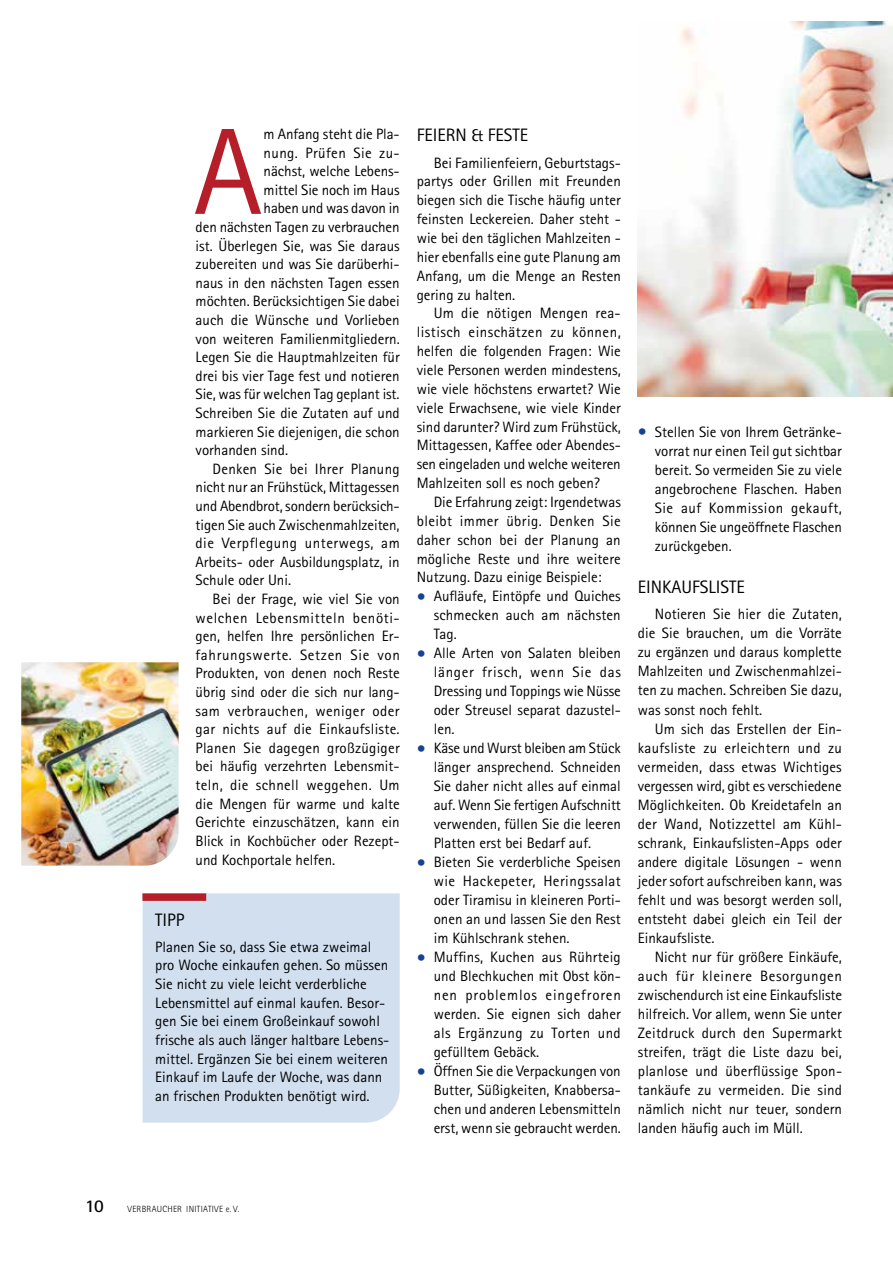
<style>
.page{position:relative;width:893px;height:1263px;background:#fff}
.page>*{position:absolute;margin:0;border:0;box-sizing:border-box;transform-origin:0 0}
.t1{font:123px "Rotis Sans Serif";color:#b61f29}
.t2{font:18px "Rotis Sans Serif";color:#000}
.t3{font:700 18px "Rotis Sans Serif";color:#000}
.t4{font:15px/19px "Rotis Sans Serif";color:#000;text-align:justify}
.t5{font:15px "Rotis Sans Serif";letter-spacing:.025em;color:#000}
.t6{font:15px "Rotis Sans Serif";letter-spacing:.02em;color:#000}
.t7{font:15px "Rotis Sans Serif";letter-spacing:.04em;color:#000}
.t8{font:15px "Rotis Sans Serif";letter-spacing:.035em;color:#000}
.t9{font:15px "Rotis Sans Serif";letter-spacing:.045em;color:#000}
.t10{font:15px "Rotis Sans Serif";letter-spacing:.03em;color:#000}
.t11{font:300 9px "Rotis Sans Serif";letter-spacing:.03em;color:#000}
.s1{font-size:18px;color:#164194}
</style>
<div class="page">
<div style="left:143px;top:893px;width:257px;height:230px;background:#d1dfef"></div>
<div style="left:142px;top:893px;width:64px;height:8px;background:#b61f29"></div>
<img style="left:638px;top:21px;width:255px;height:376px">
<img style="left:21px;top:662px;width:158px;height:204px">
<p class="t4" style="left:264px;top:124px;width:138px">m Anfang steht die Pla-</p>
<p class="t5" style="left:264px;top:144px;width:138px">nung. Prüfen Sie zu-</p>
<p class="t4" style="left:264px;top:161px;width:138px">nächst, welche Lebens-</p>
<p class="t4" style="left:264px;top:180px;width:138px">mittel Sie noch im Haus</p>
<p class="t4" style="left:264px;top:199px;width:137px">haben und was davon in</p>
<p class="t4" style="left:196px;top:217px;width:206px">den nächsten Tagen zu verbrauchen</p>
<p class="t4" style="left:196px;top:236px;width:206px">ist. Überlegen Sie, was Sie daraus</p>
<p class="t4" style="left:196px;top:254px;width:206px">zubereiten und was Sie darüberhi-</p>
<p class="t4" style="left:196px;top:273px;width:206px">naus in den nächsten Tagen essen</p>
<p class="t4" style="left:196px;top:292px;width:206px">möchten. Berücksichtigen Sie dabei</p>
<p class="t4" style="left:196px;top:310px;width:206px">auch die Wünsche und Vorlieben</p>
<p class="t4" style="left:196px;top:329px;width:206px">von weiteren Familienmitgliedern.</p>
<p class="t4" style="left:196px;top:347px;width:206px">Legen Sie die Hauptmahlzeiten für</p>
<p class="t4" style="left:196px;top:366px;width:206px">drei bis vier Tage fest und notieren</p>
<p class="t4" style="left:196px;top:385px;width:205px">Sie, was für welchen Tag geplant ist.</p>
<p class="t4" style="left:196px;top:403px;width:206px">Schreiben Sie die Zutaten auf und</p>
<p class="t4" style="left:196px;top:422px;width:206px">markieren Sie diejenigen, die schon</p>
<p class="t4" style="left:196px;top:440px;width:94px">vorhanden sind.</p>
<p class="t4" style="left:213px;top:459px;width:188px">Denken Sie bei Ihrer Planung</p>
<p class="t4" style="left:196px;top:478px;width:205px">nicht nur an Frühstück, Mittagessen</p>
<p class="t4" style="left:196px;top:496px;width:206px">und Abendbrot, sondern berücksich-</p>
<p class="t4" style="left:196px;top:515px;width:206px">tigen Sie auch Zwischenmahlzeiten,</p>
<p class="t8" style="left:196px;top:534px;width:206px">die Verpflegung unterwegs, am</p>
<p class="t4" style="left:196px;top:552px;width:206px">Arbeits- oder Ausbildungsplatz, in</p>
<p class="t4" style="left:196px;top:571px;width:97px">Schule oder Uni.</p>
<p class="t4" style="left:213px;top:589px;width:189px">Bei der Frage, wie viel Sie von</p>
<p class="t7" style="left:196px;top:609px;width:206px">welchen Lebensmitteln benöti-</p>
<p class="t4" style="left:196px;top:626px;width:205px">gen, helfen Ihre persönlichen Er-</p>
<p class="t9" style="left:196px;top:646px;width:206px">fahrungswerte. Setzen Sie von</p>
<p class="t4" style="left:196px;top:664px;width:206px">Produkten, von denen noch Reste</p>
<p class="t4" style="left:196px;top:682px;width:206px">übrig sind oder die sich nur lang-</p>
<p class="t10" style="left:196px;top:702px;width:205px">sam verbrauchen, weniger oder</p>
<p class="t6" style="left:196px;top:720px;width:206px">gar nichts auf die Einkaufsliste.</p>
<p class="t4" style="left:196px;top:738px;width:206px">Planen Sie dagegen großzügiger</p>
<p class="t4" style="left:196px;top:757px;width:206px">bei häufig verzehrten Lebensmit-</p>
<p class="t5" style="left:196px;top:776px;width:206px">teln, die schnell weggehen. Um</p>
<p class="t4" style="left:196px;top:794px;width:206px">die Mengen für warme und kalte</p>
<p class="t4" style="left:196px;top:812px;width:205px">Gerichte einzuschätzen, kann ein</p>
<p class="t4" style="left:196px;top:831px;width:206px">Blick in Kochbücher oder Rezept-</p>
<p class="t4" style="left:196px;top:850px;width:141px">und Kochportale helfen.</p>
<h1 class="t1" style="left:194px;top:100px;width:70px">A</h1>
<p class="t2" style="left:155px;top:909px;width:31px">TIPP</p>
<p class="t4" style="left:155px;top:937px;width:236px;line-height:18.6px;text-align:left">Planen Sie so, dass Sie etwa zweimal pro Woche einkaufen gehen. So müssen Sie nicht zu viele leicht verderbliche Lebensmittel auf einmal kaufen. Besor&shy;gen Sie bei einem Großeinkauf sowohl frische als auch länger haltbare Lebens&shy;mittel. Ergänzen Sie bei einem weiteren Einkauf im Laufe der Woche, was dann an frischen Produkten benötigt wird.</p>
<p class="t2" style="left:417px;top:125px;width:113px">FEIERN &amp; FESTE</p>
<p class="t4" style="left:417px;top:153px;width:206px;text-indent:17px">Bei Familienfeiern, Geburtstags&shy;partys oder Grillen mit Freunden biegen sich die Tische häufig unter feinsten Leckereien. Daher steht - wie bei den täglichen Mahlzeiten - hier ebenfalls eine gute Planung am Anfang, um die Menge an Resten gering zu halten.</p>
<p class="t4" style="left:417px;top:304px;width:206px;text-indent:17px">Um die nötigen Mengen rea&shy;listisch einschätzen zu können, helfen die folgenden Fragen: Wie viele Personen werden mindestens, wie viele höchstens erwartet? Wie viele Erwachsene, wie viele Kinder sind darunter? Wird zum Frühstück, Mittagessen, Kaffee oder Abendes&shy;sen eingeladen und welche weiteren Mahlzeiten soll es noch geben?</p>
<p class="t4" style="left:417px;top:492px;width:206px;text-indent:17px">Die Erfahrung zeigt: Irgendetwas bleibt immer übrig. Denken Sie daher schon bei der Planung an mögliche Reste und ihre weitere Nutzung. Dazu einige Beispiele:</p>
<p class="t4" style="left:434px;top:587px;width:189px;text-indent:-17px"><span class="s1">•</span> Aufläufe, Eintöpfe und Quiches schmecken auch am nächsten Tag.</p>
<p class="t4" style="left:434px;top:643px;width:189px;text-indent:-17px"><span class="s1">•</span> Alle Arten von Salaten bleiben länger frisch, wenn Sie das Dressing und Toppings wie Nüsse oder Streusel separat dazustel&shy;len.</p>
<p class="t4" style="left:434px;top:738px;width:189px;text-indent:-17px"><span class="s1">•</span> Käse und Wurst bleiben am Stück länger ansprechend. Schneiden Sie daher nicht alles auf einmal auf. Wenn Sie fertigen Aufschnitt verwenden, füllen Sie die leeren Platten erst bei Bedarf auf.</p>
<p class="t4" style="left:434px;top:852px;width:189px;text-indent:-17px"><span class="s1">•</span> Bieten Sie verderbliche Speisen wie Hackepeter, Heringssalat oder Tiramisu in kleineren Porti&shy;onen an und lassen Sie den Rest im Kühlschrank stehen.</p>
<p class="t4" style="left:434px;top:947px;width:189px;text-indent:-17px"><span class="s1">•</span> Muffins, Kuchen aus Rührteig und Blechkuchen mit Obst kön&shy;nen problemlos eingefroren werden. Sie eignen sich daher als Ergänzung zu Torten und gefülltem Gebäck.</p>
<p class="t4" style="left:434px;top:1061px;width:189px;text-indent:-17px"><span class="s1">•</span> Öffnen Sie die Verpackungen von Butter, Süßigkeiten, Knabbersa&shy;chen und anderen Lebensmitteln erst, wenn sie gebraucht werden.</p>
<p class="t4" style="left:655px;top:422px;width:189px;text-indent:-17px"><span class="s1">•</span> Stellen Sie von Ihrem Getränke&shy;vorrat nur einen Teil gut sichtbar bereit. So vermeiden Sie zu viele angebrochene Flaschen. Haben Sie auf Kommission gekauft, können Sie ungeöffnete Flaschen zurückgeben.</p>
<p class="t2" style="left:638px;top:576px;width:108px">EINKAUFSLISTE</p>
<p class="t4" style="left:638px;top:605px;width:206px;text-indent:17px">Notieren Sie hier die Zutaten, die Sie brauchen, um die Vorräte zu ergänzen und daraus komplette Mahlzeiten und Zwischenmahlzei&shy;ten zu machen. Schreiben Sie dazu, was sonst noch fehlt.</p>
<p class="t4" style="left:638px;top:719px;width:206px;text-indent:17px">Um sich das Erstellen der Ein&shy;kaufsliste zu erleichtern und zu vermeiden, dass etwas Wichtiges vergessen wird, gibt es verschiedene Möglichkeiten. Ob Kreidetafeln an der Wand, Notizzettel am Kühl&shy;schrank, Einkaufslisten-Apps oder andere digitale Lösungen - wenn jeder sofort aufschreiben kann, was fehlt und was besorgt werden soll, entsteht dabei gleich ein Teil der Einkaufsliste.</p>
<p class="t4" style="left:638px;top:947px;width:206px;text-indent:17px">Nicht nur für größere Einkäufe, auch für kleinere Besorgungen zwischendurch ist eine Einkaufsliste hilfreich. Vor allem, wenn Sie unter Zeitdruck durch den Supermarkt streifen, trägt die Liste dazu bei, planlose und überflüssige Spon&shy;tankäufe zu vermeiden. Die sind nämlich nicht nur teuer, sondern landen häufig auch im Müll.</p>
<p class="t3" style="left:85px;top:1195px;width:20px">10</p>
<p class="t11" style="left:128px;top:1203px;width:114px">VERBRAUCHER INITIATIVE e. V.</p>
</div>
